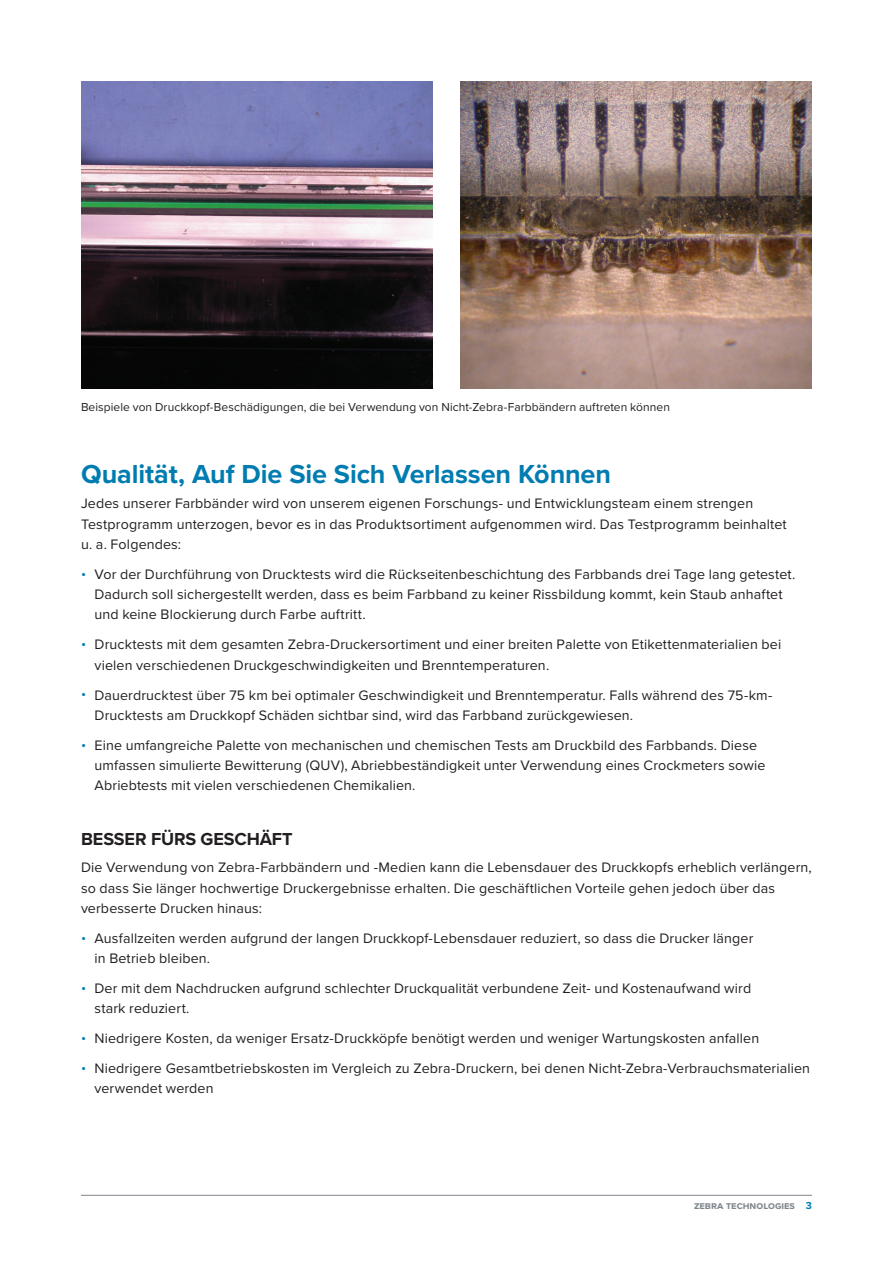
<style>
.page{position:relative;width:893px;height:1263px;background:#fff}
.page>*{position:absolute;margin:0;border:0;box-sizing:border-box;transform-origin:0 0}
.Heading-2{font:700 27px "Proxima Nova";letter-spacing:-.005em;color:#007cb1}
.Subhead-2_after_Body{font:700 18px "Proxima Nova";letter-spacing:-.005em;color:#231f20}
.Body_before_bullet{font:14.25px/20.2px "Proxima Nova";letter-spacing:.01em;color:#231f20}
.Body-Sources{font:12px "Proxima Nova";letter-spacing:.005em;color:#231f20}
.t1{font:700 10.5px "Proxima Nova";color:#7e868d}
.s1{color:#007cb1}
</style>
<div class="page">
<img style="left:81px;top:81px;width:351px;height:307px">
<img style="left:461px;top:81px;width:351px;height:307px">
<hr style="left:81px;top:1195px;width:731px;height:1px;background:#7e868d">
<p class="Body-Sources" style="left:81px;top:399px;width:590px">Beispiele von Druckkopf-Beschädigungen, die bei Verwendung von Nicht-Zebra-Farbbändern auftreten können</p>
<p class="Heading-2" style="left:81px;top:458px;width:532px">Qualität, Auf Die Sie Sich Verlassen Können</p>
<p class="Body_before_bullet" style="left:81px;top:494px;width:707px">Jedes unserer Farbbänder wird von unserem eigenen Forschungs- und Entwicklungsteam einem strengen<br>Testprogramm unterzogen, bevor es in das Produktsortiment aufgenommen wird. Das Testprogramm beinhaltet u. a. Folgendes:</p>
<p class="Body_before_bullet" style="left:94px;top:564px;width:702px;text-indent:-14px"><span class="s1">•</span> Vor der Durchführung von Drucktests wird die Rückseitenbeschichtung des Farbbands drei Tage lang getestet.<br>Dadurch soll sichergestellt werden, dass es beim Farbband zu keiner Rissbildung kommt, kein Staub anhaftet und keine Blockierung durch Farbe auftritt.</p>
<p class="Body_before_bullet" style="left:94px;top:635px;width:688px;text-indent:-14px"><span class="s1">•</span> Drucktests mit dem gesamten Zebra-Druckersortiment und einer breiten Palette von Etikettenmaterialien bei vielen verschiedenen Druckgeschwindigkeiten und Brenntemperaturen.</p>
<p class="Body_before_bullet" style="left:94px;top:685px;width:679px;text-indent:-14px"><span class="s1">•</span> Dauerdrucktest über 75 km bei optimaler Geschwindigkeit und Brenntemperatur. Falls während des 75-km-<br>Drucktests am Druckkopf Schäden sichtbar sind, wird das Farbband zurückgewiesen.</p>
<p class="Body_before_bullet" style="left:94px;top:735px;width:672px;text-indent:-14px"><span class="s1">•</span> Eine umfangreiche Palette von mechanischen und chemischen Tests am Druckbild des Farbbands. Diese umfassen simulierte Bewitterung (QUV), Abriebbeständigkeit unter Verwendung eines Crockmeters sowie<br>Abriebtests mit vielen verschiedenen Chemikalien.</p>
<p class="Subhead-2_after_Body" style="left:81px;top:828px;width:213px">BESSER FÜRS GESCHÄFT</p>
<p class="Body_before_bullet" style="left:81px;top:858px;width:732px">Die Verwendung von Zebra-Farbbändern und -Medien kann die Lebensdauer des Druckkopfs erheblich verlängern, so dass Sie länger hochwertige Druckergebnisse erhalten. Die geschäftlichen Vorteile gehen jedoch über das verbesserte Drucken hinaus:</p>
<p class="Body_before_bullet" style="left:94px;top:928px;width:660px;text-indent:-14px"><span class="s1">•</span> Ausfallzeiten werden aufgrund der langen Druckkopf-Lebensdauer reduziert, so dass die Drucker länger in Betrieb bleiben.</p>
<p class="Body_before_bullet" style="left:94px;top:978px;width:658px;text-indent:-14px"><span class="s1">•</span> Der mit dem Nachdrucken aufgrund schlechter Druckqualität verbundene Zeit- und Kostenaufwand wird stark reduziert.</p>
<p class="Body_before_bullet" style="left:81px;top:1028px;width:680px"><span class="s1">•</span> Niedrigere Kosten, da weniger Ersatz-Druckköpfe benötigt werden und weniger Wartungskosten anfallen</p>
<p class="Body_before_bullet" style="left:94px;top:1058px;width:717px;text-indent:-14px"><span class="s1">•</span> Niedrigere Gesamtbetriebskosten im Vergleich zu Zebra-Druckern, bei denen Nicht-Zebra-Verbrauchsmaterialien verwendet werden</p>
<p class="t1" style="left:694px;top:1199px;width:119px">zebra technologies <span class="s1">3</span></p>
</div>
